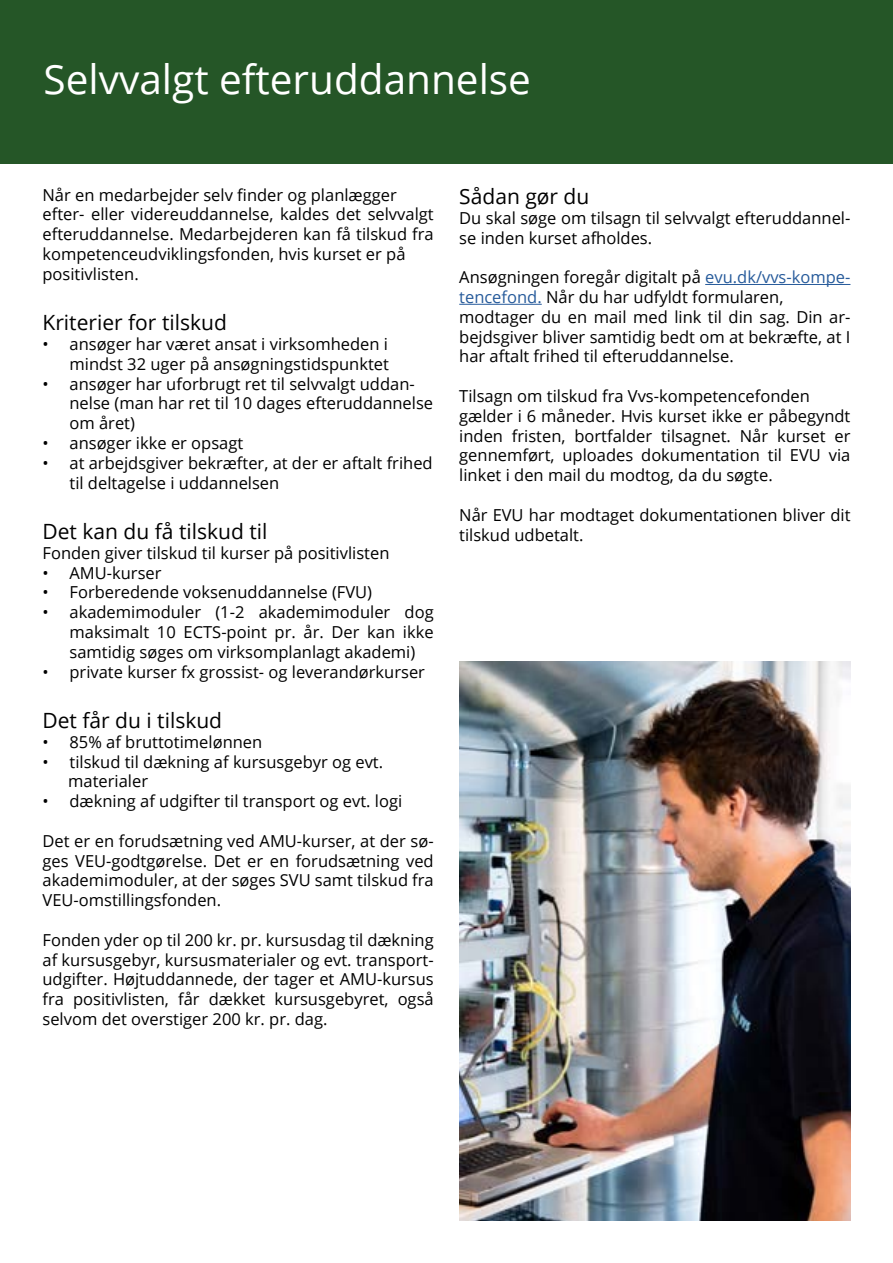
<style>
.page{position:relative;width:893px;height:1263px;background:#fff}
.page>*{position:absolute;margin:0;border:0;box-sizing:border-box;transform-origin:0 0}
.t1{font:40.5px "Open Sans";color:#fff}
.t2{font:21px "Open Sans";color:#000}
.t3{font:16.5px/19.8px "Open Sans";color:#000}
.s1{color:#275b9b}
</style>
<div class="page">
<hr style="left:705px;top:284px;width:145px;height:1px;background:#275b9b">
<hr style="left:459px;top:304px;width:83px;height:1px;background:#275b9b">
<div style="left:0;top:0;width:893px;height:164px;background:#255627"></div>
<img style="left:459px;top:661px;width:391px;height:559px">
<h1 class="t1" style="left:44px;top:52px;width:489px">Selvvalgt efteruddannelse</h1>
<p class="t3" style="left:43px;top:184px;width:393px">Når en medarbejder selv finder og planlægger efter- eller videreuddannelse, kaldes det selvvalgt efteruddannelse. Medarbejderen kan få tilskud fra kompetenceudviklingsfonden, hvis kurset er på positivlisten.</p>
<p class="t2" style="left:43px;top:308px;width:186px">Kriterier for tilskud</p>
<p class="t3" style="left:43px;top:334px;width:348px;text-align:right">• ansøger har været ansat i virksomheden i mindst 32 uger på ansøgningstidspunktet</p>
<p class="t3" style="left:70px;top:373px;width:365px;text-indent:-27px">• ansøger har uforbrugt ret til selvvalgt uddan&shy;nelse (man har ret til 10 dages efteruddannelse om året)</p>
<p class="t3" style="left:43px;top:433px;width:202px">• ansøger ikke er opsagt</p>
<p class="t3" style="left:70px;top:452px;width:365px;text-indent:-27px">• at arbejdsgiver bekræfter, at der er aftalt frihed til deltagelse i uddannelsen</p>
<p class="t2" style="left:43px;top:517px;width:226px">Det kan du få tilskud til</p>
<p class="t3" style="left:43px;top:542px;width:348px">Fonden giver tilskud til kurser på positivlisten</p>
<p class="t3" style="left:43px;top:562px;width:121px">• AMU-kurser</p>
<p class="t3" style="left:43px;top:582px;width:331px">• Forberedende voksenuddannelse (FVU)</p>
<p class="t3" style="left:70px;top:602px;width:366px;text-align:justify;text-indent:-27px">• akademimoduler (1-2 akademimoduler dog maksimalt 10 ECTS-point pr. år. Der kan ikke samtidig søges om virksomplanlagt akademi)</p>
<p class="t3" style="left:43px;top:661px;width:384px">• private kurser fx grossist- og leverandørkurser</p>
<p class="t2" style="left:43px;top:706px;width:181px">Det får du i tilskud</p>
<p class="t3" style="left:43px;top:731px;width:221px">• 85% af bruttotimelønnen</p>
<p class="t3" style="left:68px;top:751px;width:316px;text-indent:-26px">• tilskud til dækning af kursusgebyr og evt. materialer</p>
<p class="t3" style="left:43px;top:791px;width:361px">• dækning af udgifter til transport og evt. logi</p>
<p class="t3" style="left:43px;top:830px;width:393px;text-align:justify">Det er en forudsætning ved AMU-kurser, at der sø&shy;ges VEU-godtgørelse. Det er en forudsætning ved akademimoduler, at der søges SVU samt tilskud fra VEU-omstillingsfonden.</p>
<p class="t3" style="left:43px;top:929px;width:393px;text-align:justify">Fonden yder op til 200 kr. pr. kursusdag til dækning af kursusgebyr, kursusmaterialer og evt. transport&shy;udgifter. Højtuddannede, der tager et AMU-kursus fra positivlisten, får dækket kursusgebyret, også selvom det overstiger 200 kr. pr. dag.</p>
<p class="t2" style="left:459px;top:182px;width:132px">Sådan gør du</p>
<p class="t3" style="left:459px;top:207px;width:393px">Du skal søge om tilsagn til selvvalgt efteruddannel&shy;se inden kurset afholdes.</p>
<p class="t3" style="left:459px;top:267px;width:393px">Ansøgningen foregår digitalt på <span class="s1">evu.dk/vvs-kompe&shy;tencefond.</span> Når du har udfyldt formularen, modtager du en mail med link til din sag. Din ar&shy;bejdsgiver bliver samtidig bedt om at bekræfte, at I har aftalt frihed til efteruddannelse.</p>
<p class="t3" style="left:459px;top:386px;width:393px">Tilsagn om tilskud fra Vvs-kompetencefonden gælder i 6 måneder. Hvis kurset ikke er påbegyndt inden fristen, bortfalder tilsagnet. Når kurset er gennemført, uploades dokumentation til EVU via linket i den mail du modtog, da du søgte.</p>
<p class="t3" style="left:459px;top:504px;width:393px">Når EVU har modtaget dokumentationen bliver dit tilskud udbetalt.</p>
</div>
